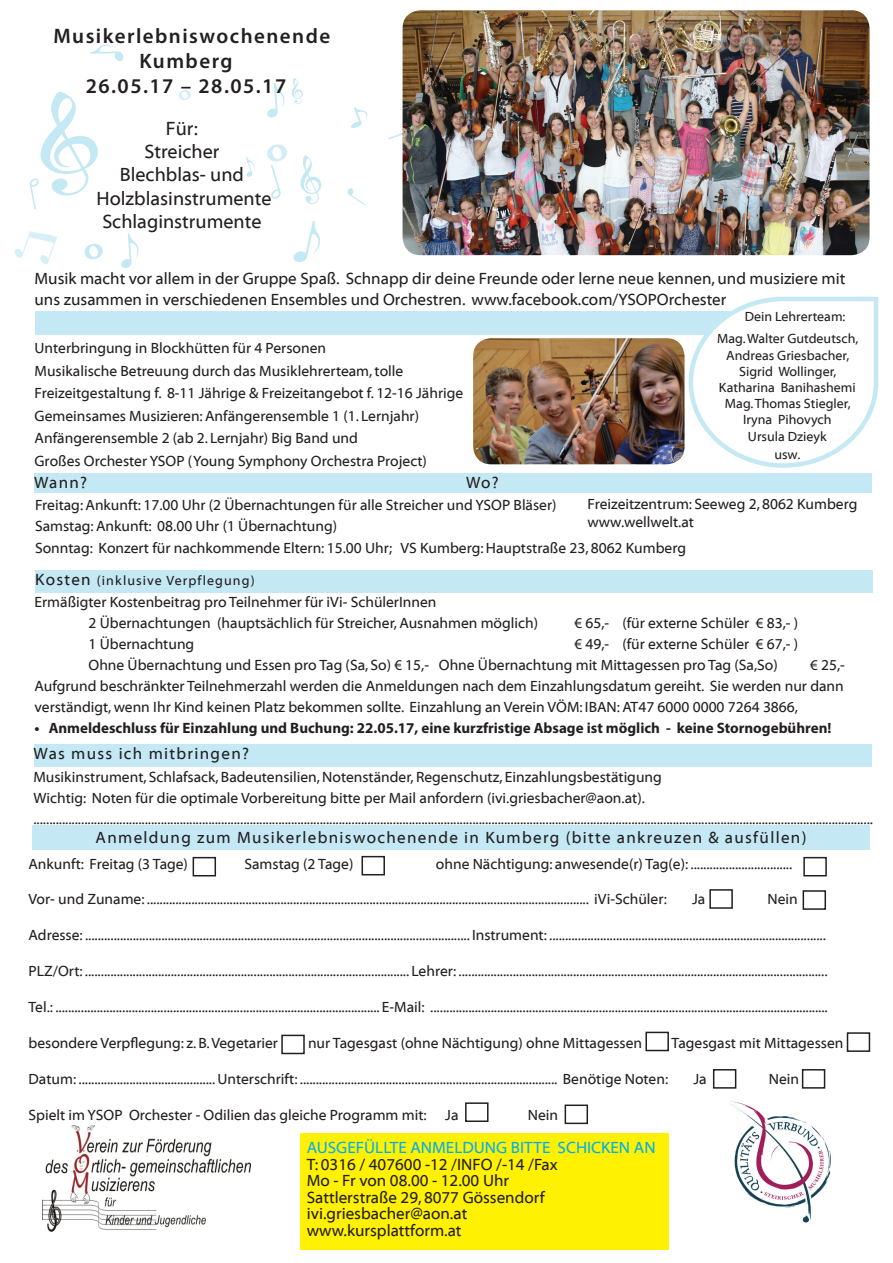
<style>
.page{position:relative;width:893px;height:1263px;background:#fff}
.page>*{position:absolute;margin:0;border:0;box-sizing:border-box;transform-origin:0 0}
.t1{font:600 21px/25.2px "Myriad Pro";letter-spacing:.07em;color:#231f20;text-align:center}
.t2{font:19.5px/23.4px "Myriad Web";color:#231f20;text-align:center}
.t3{font:16.5px/16.5px "Myriad Web";color:#231f20}
.t4{font:16.5px "Myriad Web";letter-spacing:.08em;color:#231f20}
.t5{font:16.5px "Myriad Web";color:#00aeef}
.t6{font:15px/21px "Myriad Web";color:#231f20}
.t7{font:700 15px "Myriad Pro";color:#231f20}
.t8{font:13.5px/16.2px "Myriad Web";color:#231f20}
.t9{font:13.5px "Myriad Web";letter-spacing:.08em;color:#231f20}
.s1{font-size:16.5px}
.s2{font-family:"Myriad Pro"}
</style>
<div class="page">
<svg style="left:121px;top:233px;width:18px;height:35px"></svg>
<svg style="left:293px;top:221px;width:27px;height:41px"></svg>
<svg style="left:348px;top:188px;width:18px;height:17px"></svg>
<svg style="left:246px;top:157px;width:9px;height:20px"></svg>
<svg style="left:179px;top:90px;width:12px;height:10px"></svg>
<svg style="left:388px;top:128px;width:15px;height:12px"></svg>
<svg style="left:90px;top:44px;width:34px;height:17px"></svg>
<svg style="left:14px;top:231px;width:43px;height:33px"></svg>
<svg style="left:300px;top:155px;width:22px;height:49px"></svg>
<svg style="left:267px;top:144px;width:20px;height:55px"></svg>
<svg style="left:84px;top:243px;width:19px;height:17px"></svg>
<svg style="left:267px;top:78px;width:36px;height:40px"></svg>
<div style="left:300px;top:1133px;width:369px;height:117px;background:#fff101"></div>
<div style="left:35px;top:312px;width:837px;height:23px;background:#c4e8f4"></div>
<svg style="left:686px;top:296px;width:193px;height:172px"></svg>
<div style="left:34px;top:473px;width:838px;height:20px;background:#c4e8f4"></div>
<div style="left:35px;top:570px;width:838px;height:23px;background:#c4e8f4"></div>
<div style="left:34px;top:744px;width:837px;height:23px;background:#c4e8f4"></div>
<svg style="left:351px;top:107px;width:17px;height:21px"></svg>
<div style="left:32px;top:825px;width:838px;height:24px;background:#c4e8f4"></div>
<div style="left:193px;top:857px;width:23px;height:19px;border:2px solid #231f20"></div>
<div style="left:361px;top:856px;width:24px;height:19px;border:2px solid #231f20"></div>
<div style="left:803px;top:857px;width:24px;height:19px;border:2px solid #231f20"></div>
<div style="left:281px;top:1035px;width:24px;height:19px;border:2px solid #231f20"></div>
<div style="left:645px;top:1032px;width:24px;height:19px;border:2px solid #231f20"></div>
<div style="left:847px;top:1032px;width:23px;height:20px;border:2px solid #231f20"></div>
<div style="left:465px;top:1102px;width:23px;height:20px;border:2px solid #231f20"></div>
<div style="left:565px;top:1104px;width:23px;height:20px;border:2px solid #231f20"></div>
<div style="left:709px;top:889px;width:24px;height:20px;border:2px solid #231f20"></div>
<div style="left:803px;top:890px;width:23px;height:20px;border:2px solid #231f20"></div>
<div style="left:802px;top:1069px;width:23px;height:20px;border:2px solid #231f20"></div>
<div style="left:713px;top:1069px;width:23px;height:20px;border:2px solid #231f20"></div>
<img style="left:730px;top:1101px;width:101px;height:122px">
<img style="left:42px;top:1126px;width:208px;height:105px">
<svg style="left:30px;top:92px;width:68px;height:117px"></svg>
<img style="left:403px;top:10px;width:467px;height:245px">
<img style="left:473px;top:338px;width:211px;height:126px">
<h1 class="t1" style="left:53px;top:23px;width:278px">Musikerlebniswochenende<br>Kumberg<br>26.05.17 – 28.05.17</h1>
<h2 class="t2" style="left:97px;top:117px;width:176px">Für:<br>Streicher<br>Blechblas- und<br>Holzblasinstrumente<br>Schlaginstrumente</h2>
<p class="t3" style="left:35px;top:269px;width:812px;line-height:21px">Musik macht vor allem in der Gruppe Spaß. Schnapp dir deine Freunde oder lerne neue kennen, und musiziere mit uns zusammen in verschiedenen Ensembles und Orchestren. www.facebook.com/YSOPOrchester</p>
<p class="t6" style="left:35px;top:337px;width:430px;line-height:22.5px">Unterbringung in Blockhütten für 4 Personen<br>Musikalische Betreuung durch das Musiklehrerteam, tolle Freizeitgestaltung f. 8-11 Jährige &amp; Freizeitangebot f. 12-16 Jährige Gemeinsames Musizieren: Anfängerensemble 1 (1. Lernjahr)<br>Anfängerensemble 2 (ab 2. Lernjahr) Big Band und<br>Großes Orchester YSOP (Young Symphony Orchestra Project)</p>
<p class="t6" style="left:35px;top:495px;width:523px">Freitag: Ankunft: 17.00 Uhr (2 Übernachtungen für alle Streicher und YSOP Bläser)<br>Samstag: Ankunft: 08.00 Uhr (1 Übernachtung)</p>
<p class="t6" style="left:35px;top:538px;width:652px">Sonntag: Konzert für nachkommende Eltern: 15.00 Uhr; VS Kumberg: Hauptstraße 23, 8062 Kumberg</p>
<p class="t6" style="left:89px;top:592px;width:451px;text-indent:-54px">Ermäßigter Kostenbeitrag pro Teilnehmer für iVi- SchülerInnen<br>2 Übernachtungen (hauptsächlich für Streicher, Ausnahmen möglich)</p>
<p class="t8" style="left:717px;top:306px;width:143px;line-height:22.2px;text-indent:28px">Dein Lehrerteam:<br>Mag. Walter Gutdeutsch,</p>
<p class="t8" style="left:719px;top:347px;width:138px;text-align:center">Andreas Griesbacher,<br>Sigrid Wollinger,<br>Katharina Banihashemi<br>Mag. Thomas Stiegler,<br>Iryna Pihovych<br>Ursula Dzieyk</p>
<p class="t8" style="left:774px;top:446px;width:27px">usw.</p>
<p class="t3" style="left:34px;top:475px;width:55px">Wann?</p>
<p class="t3" style="left:466px;top:475px;width:34px">Wo?</p>
<p class="t6" style="left:587px;top:495px;width:271px;line-height:18px">Freizeitzentrum: Seeweg 2, 8062 Kumberg www.wellwelt.at</p>
<p class="t9" style="left:35px;top:573px;width:221px"><span class="s1">Kosten</span> (inklusive Verpflegung)</p>
<p class="t6" style="left:575px;top:613px;width:225px"><span class="s2">€</span> 65,- (für externe Schüler <span class="s2">€</span> 83,- )</p>
<p class="t6" style="left:89px;top:634px;width:107px">1 Übernachtung</p>
<p class="t6" style="left:89px;top:634px;width:711px;text-indent:486px"><span class="s2">€</span> 49,- (für externe Schüler <span class="s2">€</span> 67,- )<br>Ohne Übernachtung und Essen pro Tag (Sa, So) <span class="s2">€</span> 15,- Ohne Übernachtung mit Mittagessen pro Tag (Sa,So)</p>
<p class="t6" style="left:35px;top:655px;width:812px;text-align:justify;text-indent:776px"><span class="s2">€</span> 25,- Aufgrund beschränkter Teilnehmerzahl werden die Anmeldungen nach dem Einzahlungsdatum gereiht. Sie werden nur dann verständigt, wenn Ihr Kind keinen Platz bekommen sollte. Einzahlung an Verein VÖM: IBAN: AT47 6000 0000 7264 3866,</p>
<p class="t7" style="left:35px;top:718px;width:798px">• Anmeldeschluss für Einzahlung und Buchung: 22.05.17, eine kurzfristige Absage ist möglich - keine Stornogebühren!</p>
<p class="t6" style="left:33px;top:766px;width:841px">Musikinstrument, Schlafsack, Badeutensilien, Notenständer, Regenschutz, Einzahlungsbestätigung<br>Wichtig: Noten für die optimale Vorbereitung bitte per Mail anfordern (ivi.griesbacher@aon.at). ........................................................................................................................................................................................................................................................................</p>
<p class="t4" style="left:34px;top:745px;width:217px">Was muss ich mitbringen?</p>
<p class="t4" style="left:96px;top:828px;width:712px">Anmeldung zum Musikerlebniswochenende in Kumberg (bitte ankreuzen &amp; ausfüllen)</p>
<p class="t6" style="left:28px;top:854px;width:161px">Ankunft: Freitag (3 Tage)</p>
<p class="t6" style="left:244px;top:854px;width:110px">Samstag (2 Tage)</p>
<p class="t6" style="left:436px;top:854px;width:358px">ohne Nächtigung: anwesende(r) Tag(e): ................................</p>
<p class="t6" style="left:29px;top:889px;width:640px">Vor- und Zuname: ........................................................................................................................................... iVi-Schüler:</p>
<p class="t6" style="left:692px;top:889px;width:15px">Ja</p>
<p class="t6" style="left:767px;top:889px;width:32px">Nein</p>
<p class="t6" style="left:29px;top:925px;width:799px">Adresse: ......................................................................................................................... Instrument: .......................................................................................</p>
<p class="t6" style="left:29px;top:961px;width:800px">PLZ/Ort: ...................................................................................................... Lehrer: ....................................................................................................................</p>
<p class="t6" style="left:29px;top:997px;width:801px">Tel.: ...................................................................................................... E-Mail: .............................................................................................................................</p>
<p class="t6" style="left:29px;top:1033px;width:251px">besondere Verpflegung: z. B. Vegetarier</p>
<p class="t6" style="left:308px;top:1033px;width:336px">nur Tagesgast (ohne Nächtigung) ohne Mittagessen</p>
<p class="t6" style="left:672px;top:1033px;width:173px">Tagesgast mit Mittagessen</p>
<p class="t6" style="left:29px;top:1069px;width:641px">Datum: ........................................... Unterschrift: ................................................................................. Benötige Noten:</p>
<p class="t6" style="left:693px;top:1069px;width:15px">Ja</p>
<p class="t6" style="left:769px;top:1069px;width:32px">Nein</p>
<p class="t6" style="left:29px;top:1105px;width:431px">Spielt im YSOP Orchester - Odilien das gleiche Programm mit: Ja</p>
<p class="t6" style="left:528px;top:1105px;width:32px">Nein</p>
<p class="t5" style="left:307px;top:1139px;width:126px">aUSGEFÜLLTE Anmel</p>
<p class="t5" style="left:462px;top:1139px;width:23px">dung</p>
<p class="t5" style="left:511px;top:1139px;width:146px">BITTE SCHICKEN AN</p>
<p class="t3" style="left:307px;top:1156px;width:253px">T: 0316 / 407600 -12 /INFO /-14 /Fax<br>Mo - Fr von 08.00 - 12.00 Uhr<br>Sattlerstraße 29, 8077 Gössendorf ivi.griesbacher@aon.at www.kursplattform.at</p>
</div>
